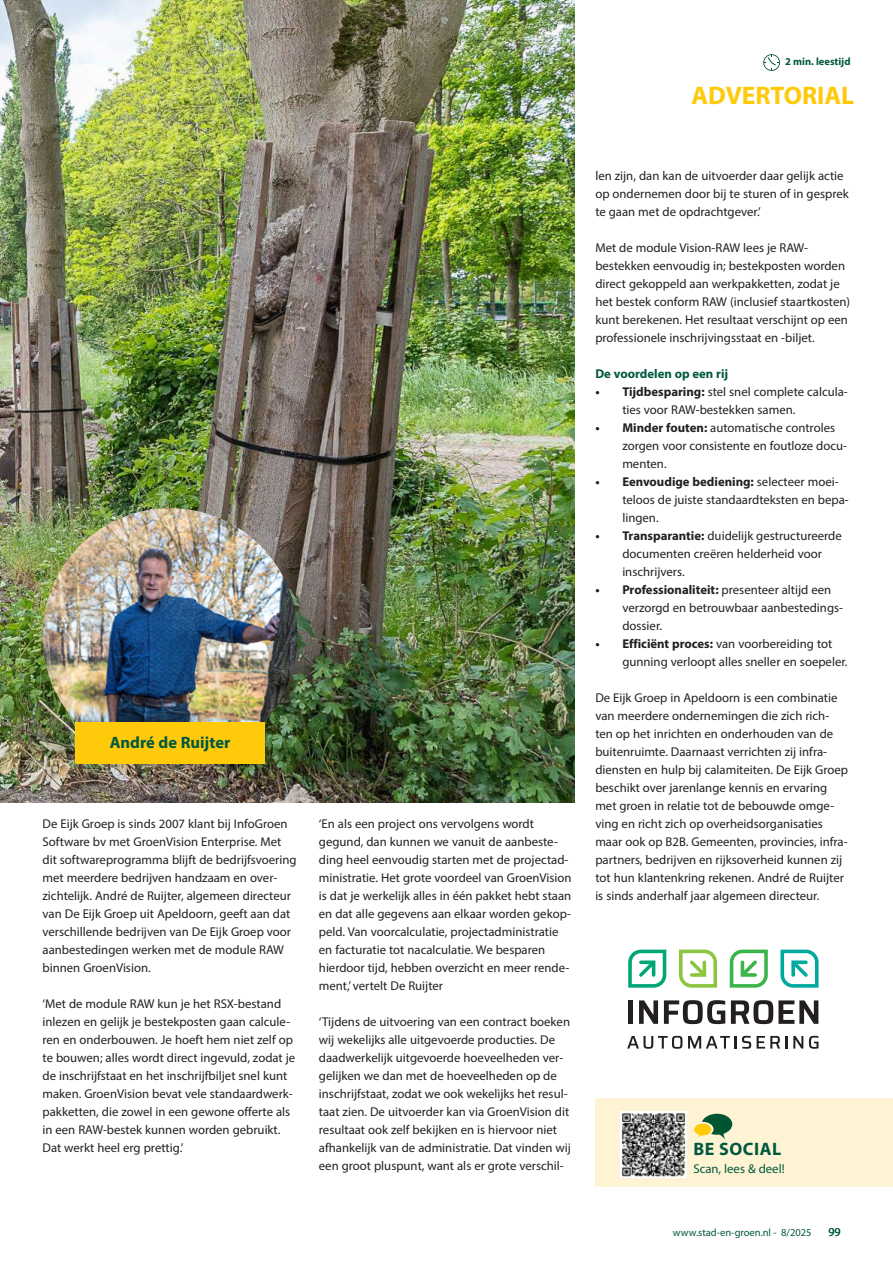
<style>
.page{position:relative;width:893px;height:1263px;background:#fff}
.page>*{position:absolute;margin:0;border:0;box-sizing:border-box;transform-origin:0 0}
.t1{font:700 25.5px "Myriad Pro";color:#feca0a}
.t2{font:700 18px "Myriad Pro";letter-spacing:.03em;color:#005840}
.t3{font:700 16.5px "Myriad Pro";color:#005840}
.t4{font:12.75px/18px "Myriad Pro";color:#231f20}
.t5{font:700 12.75px "Myriad Pro";color:#005840}
.t6{font:12.75px "Myriad Pro";color:#005840}
.t7{font:12px "Myriad Pro";color:#005840}
.t8{font:10.5px "Myriad Pro";color:#005840}
.t9{font:700 10.5px "Myriad Pro";color:#005840}
.s1{font-weight:700}
</style>
<div class="page">
<img style="left:0;top:0;width:574px;height:803px">
<img style="left:43px;top:508px;width:255px;height:255px;border-radius:128px">
<div style="left:75px;top:723px;width:190px;height:41px;background:#feca0a"></div>
<svg style="left:763px;top:54px;width:17px;height:17px"></svg>
<div style="left:595px;top:1098px;width:298px;height:89px;background:#fef3d2"></div>
<img style="left:621px;top:1111px;width:65px;height:66px">
<svg style="left:694px;top:1114px;width:38px;height:25px"></svg>
<svg style="left:628px;top:949px;width:38px;height:39px"></svg>
<svg style="left:679px;top:949px;width:38px;height:39px"></svg>
<svg style="left:730px;top:949px;width:38px;height:39px"></svg>
<svg style="left:780px;top:949px;width:39px;height:39px"></svg>
<div style="left:628px;top:1000px;width:5px;height:24px;background:#231f20"></div>
<svg style="left:639px;top:1000px;width:19px;height:24px"></svg>
<svg style="left:664px;top:1000px;width:61px;height:24px"></svg>
<svg style="left:731px;top:1000px;width:87px;height:24px"></svg>
<svg style="left:627px;top:1036px;width:55px;height:13px"></svg>
<svg style="left:688px;top:1036px;width:63px;height:13px"></svg>
<svg style="left:757px;top:1036px;width:30px;height:12px"></svg>
<svg style="left:793px;top:1036px;width:10px;height:12px"></svg>
<svg style="left:809px;top:1036px;width:9px;height:13px"></svg>
<p class="t9" style="left:785px;top:55px;width:67px">2 min. leestijd</p>
<h1 class="t1" style="left:691px;top:79px;width:164px">ADVERTORIAL</h1>
<p class="t3" style="left:110px;top:731px;width:122px">André de Ruijter</p>
<p class="t4" style="left:43px;top:815px;width:256px">De Eijk Groep is sinds 2007 klant bij InfoGroen Software bv met GroenVision Enterprise. Met dit softwareprogramma blijft de bedrijfsvoering met meerdere bedrijven handzaam en over&shy;zichtelijk. André de Ruijter, algemeen directeur van De Eijk Groep uit Apeldoorn, geeft aan dat verschillende bedrijven van De Eijk Groep voor aanbestedingen werken met de module RAW binnen GroenVision.</p>
<p class="t4" style="left:43px;top:995px;width:254px">‘Met de module RAW kun je het RSX-bestand inlezen en gelijk je bestekposten gaan calcule&shy;ren en onderbouwen. Je hoeft hem niet zelf op te bouwen; alles wordt direct ingevuld, zodat je de inschrijfstaat en het inschrijfbiljet snel kunt maken. GroenVision bevat vele standaardwerk&shy;pakketten, die zowel in een gewone offerte als in een RAW-bestek kunnen worden gebruikt.<br>Dat werkt heel erg prettig.’</p>
<p class="t4" style="left:319px;top:815px;width:254px">‘En als een project ons vervolgens wordt gegund, dan kunnen we vanuit de aanbeste&shy;ding heel eenvoudig starten met de projectad&shy;ministratie. Het grote voordeel van GroenVision is dat je werkelijk alles in één pakket hebt staan en dat alle gegevens aan elkaar worden gekop&shy;peld. Van voorcalculatie, projectadministratie en facturatie tot nacalculatie. We besparen hierdoor tijd, hebben overzicht en meer rende&shy;ment,’ vertelt De Ruijter</p>
<p class="t4" style="left:319px;top:1013px;width:253px">‘Tijdens de uitvoering van een contract boeken wij wekelijks alle uitgevoerde producties. De daadwerkelijk uitgevoerde hoeveelheden ver&shy;gelijken we dan met de hoeveelheden op de inschrijfstaat, zodat we ook wekelijks het resul&shy;taat zien. De uitvoerder kan via GroenVision dit resultaat ook zelf bekijken en is hiervoor niet afhankelijk van de administratie. Dat vinden wij een groot pluspunt, want als er grote verschil-</p>
<p class="t4" style="left:595px;top:167px;width:255px">len zijn, dan kan de uitvoerder daar gelijk actie op ondernemen door bij te sturen of in gesprek te gaan met de opdrachtgever.’</p>
<p class="t4" style="left:595px;top:239px;width:256px">Met de module Vision-RAW lees je RAW&shy;bestekken eenvoudig in; bestekposten worden direct gekoppeld aan werkpakketten, zodat je het bestek conform RAW (inclusief staartkosten) kunt berekenen. Het resultaat verschijnt op een professionele inschrijvingsstaat en -biljet.</p>
<p class="t5" style="left:595px;top:366px;width:134px">De voordelen op een rij</p>
<p class="t4" style="left:622px;top:383px;width:227px;text-indent:-27px"><span class="s1">• Tijdbesparing:</span> stel snel complete calcula&shy;ties voor RAW-bestekken samen.</p>
<p class="t4" style="left:622px;top:419px;width:226px;text-indent:-27px"><span class="s1">• Minder fouten:</span> automatische controles zorgen voor consistente en foutloze docu&shy;menten.</p>
<p class="t4" style="left:622px;top:473px;width:228px;text-indent:-27px"><span class="s1">• Eenvoudige bediening:</span> selecteer moei&shy;teloos de juiste standaardteksten en bepa&shy;lingen.</p>
<p class="t4" style="left:622px;top:527px;width:221px;text-indent:-27px"><span class="s1">• Transparantie:</span> duidelijk gestructureerde documenten creëren helderheid voor inschrijvers.</p>
<p class="t4" style="left:622px;top:581px;width:222px;text-indent:-27px"><span class="s1">• Professionaliteit:</span> presenteer altijd een verzorgd en betrouwbaar aanbestedings&shy;dossier.</p>
<p class="t4" style="left:622px;top:635px;width:227px;text-indent:-27px"><span class="s1">• Efficiënt proces:</span> van voorbereiding tot gunning verloopt alles sneller en soepeler.</p>
<p class="t4" style="left:595px;top:689px;width:254px">De Eijk Groep in Apeldoorn is een combinatie van meerdere ondernemingen die zich rich&shy;ten op het inrichten en onderhouden van de buitenruimte. Daarnaast verrichten zij infra&shy;diensten en hulp bij calamiteiten. De Eijk Groep beschikt over jarenlange kennis en ervaring met groen in relatie tot de bebouwde omge&shy;ving en richt zich op overheidsorganisaties maar ook op B2B. Gemeenten, provincies, infra&shy;partners, bedrijven en rijksoverheid kunnen zij tot hun klantenkring rekenen. André de Ruijter is sinds anderhalf jaar algemeen directeur.</p>
<h2 class="t2" style="left:693px;top:1137px;width:89px">BE SOCIAL</h2>
<p class="t6" style="left:693px;top:1161px;width:93px">Scan, lees &amp; deel!</p>
<p class="t8" style="left:673px;top:1226px;width:140px">www.stad-en-groen.nl - 8/2025</p>
<p class="t7" style="left:828px;top:1224px;width:14px">99</p>
</div>
